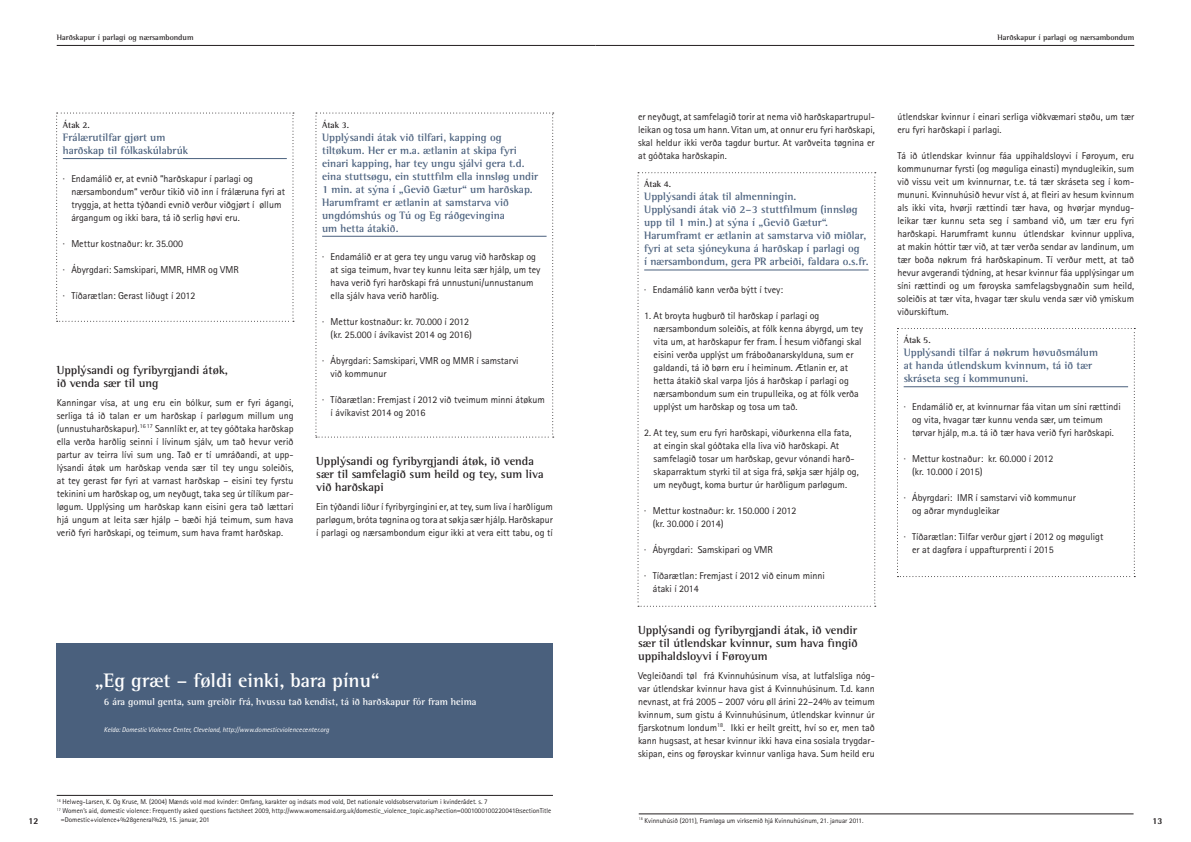
<style>
.page{position:relative;width:1191px;height:842px;background:#fff}
.page>*{position:absolute;margin:0;border:0;box-sizing:border-box;transform-origin:0 0}
.t1{font:700 20px "Rotis Semi Serif";color:#fff}
.t2{font:700 12px/13px "Rotis Semi Serif";color:#231f20}
.t3{font:700 11px/13px "Rotis Semi Serif";color:#4a607d}
.t4{font:10px/13px "Rotis Sans Serif";color:#231f20}
.t5{font:700 10px "Rotis Semi Serif";color:#fff}
.t6{font:700 9px "Rotis Semi Serif";color:#231f20}
.t7{font:800 9px "Rotis Semi Sans";color:#231f20}
.t8{font:700 8px "Rotis Semi Serif";color:#231f20}
.t9{font:7px "Rotis Sans Serif";color:#231f20}
.t10{font:italic 7px "Rotis Sans Serif";color:#fff}
</style>
<div class="page">
<hr style="left:57px;top:45px;width:538px;height:1px;background:#231f20">
<hr style="left:595px;top:45px;width:539px;height:1px;background:#231f20">
<svg style="left:897px;top:328px;width:238px;height:249px"></svg>
<svg style="left:637px;top:172px;width:238px;height:435px"></svg>
<hr style="left:639px;top:814px;width:494px;height:1px;background:#231f20">
<svg style="left:315px;top:113px;width:239px;height:325px"></svg>
<div style="left:57px;top:643px;width:496px;height:114px;background:#4a607d"></div>
<svg style="left:56px;top:113px;width:238px;height:209px"></svg>
<hr style="left:57px;top:795px;width:496px;height:1px;background:#231f20">
<p class="t8" style="left:57px;top:33px;width:138px">Harðskapur í parlagi og nærsambondum</p>
<p class="t8" style="left:997px;top:33px;width:138px">Harðskapur í parlagi og nærsambondum</p>
<p class="t6" style="left:63px;top:119px;width:28px">Átak 2.</p>
<p class="t3" style="left:63px;top:131px;width:127px">Frálærutilfar gjørt um harðskap til fólkaskúlabrúk</p>
<p class="t4" style="left:71px;top:172px;width:215px;text-indent:-8px">· Endamálið er, at evnið “harðskapur í parlagi og nærsambondum“ verður tikið við inn í frálæruna fyri at tryggja, at hetta týðandi evnið verður viðgjørt í øllum árgangum og ikki bara, tá ið serlig høvi eru.</p>
<p class="t4" style="left:63px;top:237px;width:122px">· Mettur kostnaður: kr. 35.000</p>
<p class="t4" style="left:63px;top:263px;width:177px">· Ábyrgdari: Samskipari, MMR, HMR og VMR</p>
<p class="t4" style="left:63px;top:289px;width:134px">· Tíðarætlan: Gerast liðugt í 2012</p>
<p class="t2" style="left:57px;top:363px;width:173px">Upplýsandi og fyribyrgjandi átøk, ið venda sær til ung</p>
<p class="t4" style="left:57px;top:396px;width:238px;text-align:justify">Kanningar vísa, at ung eru ein bólkur, sum er fyri ágangi, serliga tá ið talan er um harðskap í parløgum millum ung (unnustuharðskapur).<sup>16</sup> <sup>17</sup> Sannlíkt er, at tey góðtaka harðskap ella verða harðlig seinni í lívinum sjálv, um tað hevur verið partur av teirra lívi sum ung. Tað er tí umráðandi, at upp&shy;lýsandi átøk um harðskap venda sær til tey ungu soleiðis, at tey gerast før fyri at varnast harðskap – eisini tey fyrstu tekinini um harðskap og, um neyðugt, taka seg úr tílíkum par&shy;løgum. Upplýsing um harðskap kann eisini gera tað lættari hjá ungum at leita sær hjálp – bæði hjá teimum, sum hava verið fyri harðskapi, og teimum, sum hava framt harðskap.</p>
<p class="t6" style="left:322px;top:119px;width:28px">Átak 3.</p>
<p class="t3" style="left:322px;top:130px;width:217px">Upplýsandi átak við tilfari, kapping og tiltøkum. Her er m.a. ætlanin at skipa fyri einari kapping, har tey ungu sjálvi gera t.d. eina stuttsøgu, ein stuttfilm ella innsløg undir 1 min. at sýna í „Gevið Gætur“ um harðskap.<br>Harumframt er ætlanin at samstarva við ungdómshús og Tú og Eg ráðgevingina<br>um hetta átakið.</p>
<p class="t4" style="left:331px;top:250px;width:211px;text-indent:-8px">· Endamálið er at gera tey ungu varug við harðskap og at siga teimum, hvar tey kunnu leita sær hjálp, um tey hava verið fyri harðskapi frá unnustuni/unnustanum ella sjálv hava verið harðlig.</p>
<p class="t4" style="left:322px;top:315px;width:151px;text-align:right">· Mettur kostnaður: kr. 70.000 í 2012 (kr. 25.000 í ávíkavist 2014 og 2016)</p>
<p class="t4" style="left:331px;top:354px;width:189px;text-indent:-8px">· Ábyrgdari: Samskipari, VMR og MMR í samstarvi við kommunur</p>
<p class="t4" style="left:331px;top:393px;width:216px;text-indent:-8px">· Tíðarætlan: Fremjast í 2012 við tveimum minni átøkum í ávíkavist 2014 og 2016</p>
<p class="t2" style="left:316px;top:454px;width:229px">Upplýsandi og fyribyrgjandi átøk, ið venda sær til samfelagið sum heild og tey, sum liva við harðskapi</p>
<p class="t4" style="left:316px;top:500px;width:238px;text-align:justify">Ein týðandi liður í fyribyrgingini er, at tey, sum liva í harðligum parløgum, bróta tøgnina og tora at søkja sær hjálp. Harðskapur í parlagi og nærsambondum eigur ikki at vera eitt tabu, og tí</p>
<h1 class="t1" style="left:95px;top:668px;width:286px">„Eg græt – føldi einki, bara pínu“</h1>
<p class="t5" style="left:104px;top:696px;width:374px">6 ára gomul genta, sum greiðir frá, hvussu tað kendist, tá ið harðskapur fór fram heima</p>
<p class="t10" style="left:104px;top:726px;width:227px">Kelda: Domestic Violence Center, Cleveland, http://www.domesticviolencecenter.org</p>
<p class="t4" style="left:638px;top:110px;width:238px;text-align:justify">er neyðugt, at samfelagið torir at nema við harðskapartrupul&shy;leikan og tosa um hann. Vitan um, at onnur eru fyri harðskapi, skal heldur ikki verða tagdur burtur. At varðveita tøgnina er at góðtaka harðskapin.</p>
<p class="t6" style="left:644px;top:179px;width:28px">Átak 4.</p>
<p class="t3" style="left:644px;top:190px;width:226px">Upplýsandi átak til almenningin.<br>Upplýsandi átak við 2–3 stuttfilmum (innsløg upp til 1 min.) at sýna í „Gevið Gætur“.<br>Harumframt er ætlanin at samstarva við miðlar, fyri at seta sjóneykuna á harðskap í parlagi og<br>í nærsambondum, gera PR arbeiði, faldara o.s.fr.</p>
<p class="t4" style="left:644px;top:283px;width:140px">· Endamálið kann verða býtt í tvey:</p>
<p class="t4" style="left:653px;top:309px;width:211px;text-indent:-9px">1. At broyta hugburð til harðskap í parlagi og nærsambondum soleiðis, at fólk kenna ábyrgd, um tey vita um, at harðskapur fer fram. Í hesum viðfangi skal eisini verða upplýst um fráboðanarskylduna, sum er galdandi, tá ið børn eru í heiminum. Ætlanin er, at hetta átakið skal varpa ljós á harðskap í parlagi og nærsambondum sum ein trupulleika, og at fólk verða upplýst um harðskap og tosa um tað.</p>
<p class="t4" style="left:653px;top:426px;width:207px;text-indent:-9px">2. At tey, sum eru fyri harðskapi, viðurkenna ella fata, at eingin skal góðtaka ella liva við harðskapi. At samfelagið tosar um harðskap, gevur vónandi harð&shy;skaparraktum styrki til at siga frá, søkja sær hjálp og, um neyðugt, koma burtur úr harðligum parløgum.</p>
<p class="t4" style="left:652px;top:504px;width:145px;text-indent:-8px">· Mettur kostnaður: kr. 150.000 í 2012 (kr. 30.000 í 2014)</p>
<p class="t4" style="left:644px;top:543px;width:130px">· Ábyrgdari: Samskipari og VMR</p>
<p class="t4" style="left:652px;top:569px;width:174px;text-indent:-8px">· Tíðarætlan: Fremjast í 2012 við einum minni átaki í 2014</p>
<p class="t2" style="left:638px;top:623px;width:221px;text-align:justify">Upplýsandi og fyribyrgjandi átak, ið vendir sær til útlendskar kvinnur, sum hava fingið uppihaldsloyvi í Føroyum</p>
<p class="t4" style="left:638px;top:669px;width:238px;text-align:justify">Vegleiðandi tøl frá Kvinnuhúsinum vísa, at lutfalsliga nóg&shy;var útlendskar kvinnur hava gist á Kvinnuhúsinum. T.d. kann nevnast, at frá 2005 – 2007 vóru øll árini 22–24% av teimum kvinnum, sum gistu á Kvinnuhúsinum, útlendskar kvinnur úr fjarskotnum londum<sup>18</sup>. Ikki er heilt greitt, hví so er, men tað kann hugsast, at hesar kvinnur ikki hava eina sosiala trygdar&shy;skipan, eins og føroyskar kvinnur vanliga hava. Sum heild eru</p>
<p class="t4" style="left:897px;top:110px;width:238px">útlendskar kvinnur í einari serliga viðkvæmari støðu, um tær eru fyri harðskapi í parlagi.</p>
<p class="t4" style="left:897px;top:149px;width:238px;text-align:justify">Tá ið útlendskar kvinnur fáa uppihaldsloyvi í Føroyum, eru kommunurnar fyrsti (og møguliga einasti) myndugleikin, sum við vissu veit um kvinnurnar, t.e. tá tær skráseta seg í kom&shy;mununi. Kvinnuhúsið hevur víst á, at fleiri av hesum kvinnum als ikki vita, hvørji rættindi tær hava, og hvørjar myndug&shy;leikar tær kunnu seta seg í samband við, um tær eru fyri harðskapi. Harumframt kunnu útlendskar kvinnur uppliva, at makin hóttir tær við, at tær verða sendar av landinum, um tær boða nøkrum frá harðskapinum. Tí verður mett, at tað hevur avgerandi týdning, at hesar kvinnur fáa upplýsingar um síni rættindi og um føroyska samfelagsbygnaðin sum heild, soleiðis at tær vita, hvagar tær skulu venda sær við ymiskum viðurskiftum.</p>
<p class="t6" style="left:903px;top:335px;width:28px">Átak 5.</p>
<p class="t3" style="left:903px;top:346px;width:196px">Upplýsandi tilfar á nøkrum høvuðsmálum at handa útlendskum kvinnum, tá ið tær skráseta seg í kommununi.</p>
<p class="t4" style="left:912px;top:400px;width:210px;text-indent:-8px">· Endamálið er, at kvinnurnar fáa vitan um síni rættindi og vita, hvagar tær kunnu venda sær, um teimum tørvar hjálp, m.a. tá ið tær hava verið fyri harðskapi.</p>
<p class="t4" style="left:912px;top:452px;width:143px;text-indent:-8px">· Mettur kostnaður: kr. 60.000 í 2012 (kr. 10.000 í 2015)</p>
<p class="t4" style="left:912px;top:491px;width:165px;text-indent:-8px">· Ábyrgdari: IMR í samstarvi við kommunur og aðrar myndugleikar</p>
<p class="t4" style="left:912px;top:530px;width:193px;text-indent:-8px">· Tíðarætlan: Tilfar verður gjørt í 2012 og møguligt er at dagføra í uppafturprenti í 2015</p>
<p class="t9" style="left:57px;top:797px;width:432px"><sup>16</sup> Helweg-Larsen, K. Og Kruse, M. (2004) Mænds vold mod kvinder: Omfang, karakter og indsats mod vold, Det nationale voldsobservatorium i kvinderådet. s. 7</p>
<p class="t9" style="left:57px;top:806px;width:496px"><sup>17</sup> Women’s aid, domestic violence: Frequently asked questions factsheet 2009, http://www.womensaid.org.uk/domestic_violence_topic.asp?section=0001000100220041&amp;sectionTitle</p>
<p class="t9" style="left:61px;top:815px;width:150px">=Domestic+violence+%28general%29, 15. januar, 201</p>
<p class="t9" style="left:639px;top:816px;width:226px"><sup>18</sup> Kvinnuhúsið (2011), Framløga um virksemið hjá Kvinnuhúsinum, 21. januar 2011.</p>
<p class="t7" style="left:28px;top:815px;width:12px">12</p>
<p class="t7" style="left:1152px;top:815px;width:12px">13</p>
</div>
